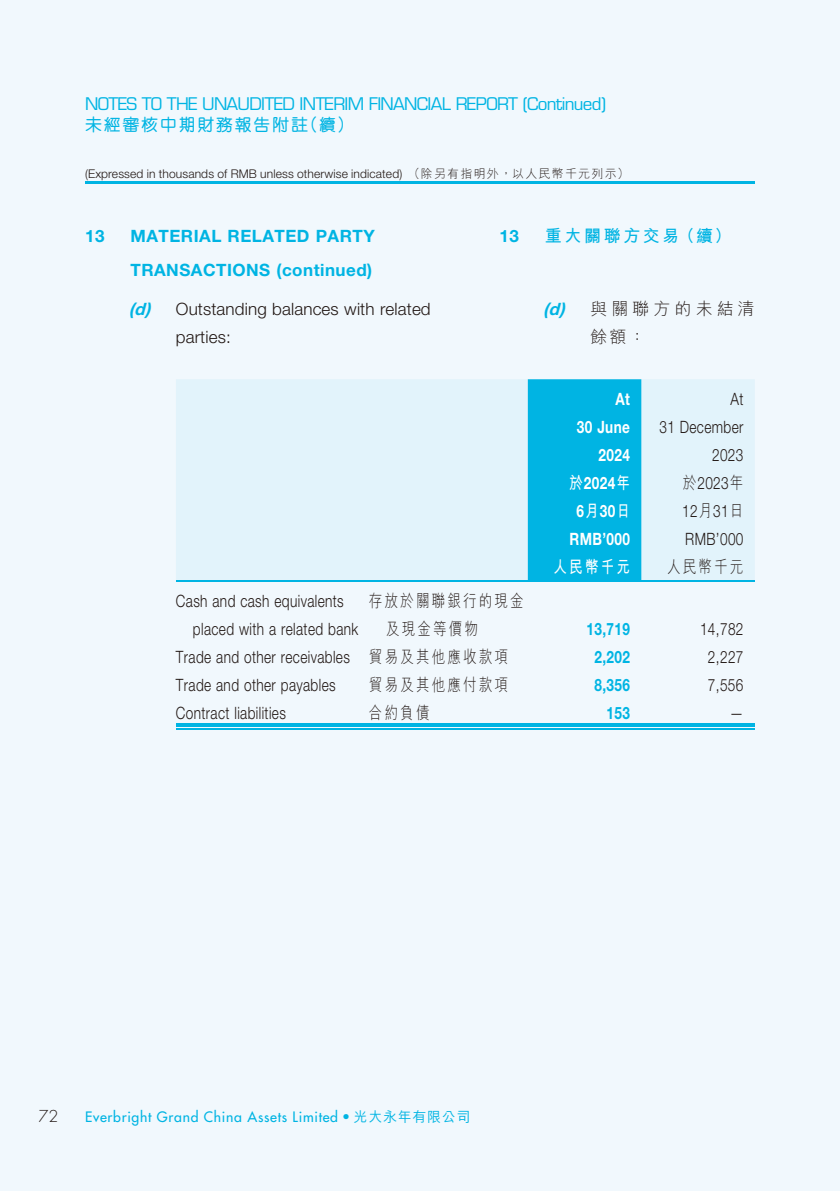
<style>
.page{position:relative;width:840px;height:1191px;background:#fff}
.page>*{position:absolute;margin:0;border:0;box-sizing:border-box;transform-origin:0 0}
.t1{font:300 17px/28px "Helvetica Neue LT Std";letter-spacing:.03em;color:#231916;scale:.8 1}
.t2{font:17px "Eurostile LT Std";letter-spacing:-.04em;color:#00b4e3}
.t3{font:700 17px/34px "Helvetica Neue LT Std";letter-spacing:.03em;color:#00b4e3}
.t4{font:300 17px/28px "Helvetica Neue LT Std";letter-spacing:.01em;color:#231916}
.t5{font:300 17px/28px "M Hei HK";letter-spacing:.155em;color:#231916;scale:.8 1}
.t6{font:700 17px/28px "Helvetica Neue LT Std";letter-spacing:.03em;color:#fff;text-align:right;scale:.8 1}
.t7{font:700 17px "Helvetica Neue LT Std";letter-spacing:.03em;color:#00b4e3;scale:.8 1}
.t8{font:500 17px "M Yuen HK";letter-spacing:.1em;color:#00b4e3}
.t9{font:300 17px/28px "M Hei HK";letter-spacing:.24em;color:#231916}
.t10{font:700 17px "M Hei HK";letter-spacing:.155em;color:#00b4e3}
.t11{font:700 17px "M Hei HK";letter-spacing:.155em;color:#fff;scale:.8 1}
.t12{font:300 16px "Futura Std";color:#231916}
.t13{font:500 14px "Futura Std";letter-spacing:.05em;color:#00b4e3}
.t14{font:300 12px "Helvetica Neue LT Std";letter-spacing:.01em;color:#231916}
.s1{font-family:"M Hei HK"}
.s2{font-weight:700;font-style:italic;color:#00b4e3}
.s3{font-family:"Helvetica Neue LT Std";font-weight:700;font-style:italic;color:#00b4e3}
</style>
<div class="page">
<div style="left:0;top:0;width:839px;height:1191px;background:#f1f8fd"></div>
<hr style="left:85px;top:181px;width:669px;height:2px;background:#00b4e3">
<div style="left:176px;top:379px;width:578px;height:201px;background:#e2f3fb"></div>
<div style="left:527px;top:379px;width:114px;height:201px;background:#00b4e3"></div>
<hr style="left:176px;top:580px;width:193px;height:1px;background:#00b4e3">
<hr style="left:369px;top:580px;width:158px;height:1px;background:#00b4e3">
<hr style="left:527px;top:580px;width:114px;height:1px;background:#00b4e3">
<hr style="left:641px;top:580px;width:113px;height:1px;background:#00b4e3">
<hr style="left:176px;top:724px;width:193px;height:3px;background:#00b4e3">
<hr style="left:176px;top:729px;width:193px;height:1px;background:#00b4e3">
<hr style="left:369px;top:724px;width:158px;height:3px;background:#00b4e3">
<hr style="left:369px;top:729px;width:158px;height:1px;background:#00b4e3">
<hr style="left:527px;top:724px;width:114px;height:3px;background:#00b4e3">
<hr style="left:527px;top:729px;width:114px;height:1px;background:#00b4e3">
<hr style="left:641px;top:724px;width:113px;height:3px;background:#00b4e3">
<hr style="left:641px;top:729px;width:113px;height:1px;background:#00b4e3">
<p class="t2" style="left:85px;top:93px;width:522px">NOTES TO THE UNAUDITED INTERIM FINANCIAL REPORT (Continued)</p>
<p class="t8" style="left:85px;top:116px;width:270px">未經審核中期財務報告附註（續）</p>
<p class="t14" style="left:85px;top:167px;width:545px">(Expressed in thousands of RMB unless otherwise indicated) <span class="s1">（除另有指明外，以人民幣千元列示）</span></p>
<p class="t3" style="left:85px;top:219px;width:21px">13</p>
<p class="t3" style="left:130px;top:219px;width:245px">MATERIAL RELATED PARTY<br>TRANSACTIONS (continued)</p>
<p class="t4" style="left:176px;top:295px;width:256px;text-indent:-47px"><span class="s2">(d)</span> Outstanding balances with related parties:</p>
<p class="t3" style="left:499px;top:219px;width:21px">13</p>
<p class="t10" style="left:544px;top:223px;width:188px">重大關聯方交易（續）</p>
<p class="t9" style="left:590px;top:295px;width:166px;text-indent:-47px"><span class="s3">(d)</span> 與關聯方的未結清餘額：</p>
<p class="t6" style="left:576px;top:385px;width:68px">At<br>30 June<br>2024</p>
<p class="t1" style="left:659px;top:385px;width:107px;text-align:right">At<br>31 December<br>2023</p>
<p class="t6" style="left:569px;top:469px;width:77px;text-align:center"><span class="s1">於</span>2024<span class="s1">年<br></span>6<span class="s1">月</span>30<span class="s1">日</span></p>
<p class="t1" style="left:681px;top:469px;width:78px"><span class="s1">於</span>2023<span class="s1">年<br></span>12<span class="s1">月</span>31<span class="s1">日</span></p>
<p class="t6" style="left:569px;top:525px;width:77px">RMB’000</p>
<p class="t1" style="left:684px;top:525px;width:74px">RMB’000</p>
<p class="t11" style="left:553px;top:554px;width:97px">人民幣千元</p>
<p class="t5" style="left:666px;top:552px;width:97px">人民幣千元</p>
<p class="t1" style="left:193px;top:587px;width:208px;text-indent:-17px">Cash and cash equivalents placed with a related bank</p>
<p class="t5" style="left:386px;top:586px;width:174px;text-indent:-17px">存放於關聯銀行的現金及現金等價物</p>
<p class="t7" style="left:586px;top:618px;width:56px">13,719</p>
<p class="t1" style="left:699px;top:615px;width:56px">14,782</p>
<p class="t1" style="left:176px;top:643px;width:416px">Trade and other receivables <span class="s1">貿易及其他應收款項</span></p>
<p class="t7" style="left:594px;top:646px;width:46px">2,202</p>
<p class="t1" style="left:707px;top:643px;width:46px">2,227</p>
<p class="t1" style="left:176px;top:671px;width:201px">Trade and other payables</p>
<p class="t5" style="left:369px;top:670px;width:175px">貿易及其他應付款項</p>
<p class="t7" style="left:594px;top:674px;width:46px">8,356</p>
<p class="t1" style="left:707px;top:671px;width:46px">7,556</p>
<p class="t1" style="left:176px;top:699px;width:139px">Contract liabilities</p>
<p class="t5" style="left:368px;top:698px;width:77px">合約負債</p>
<p class="t7" style="left:606px;top:702px;width:31px">153</p>
<p class="t1" style="left:729px;top:699px;width:18px">—</p>
<p class="t12" style="left:39px;top:1106px;width:21px">72</p>
<p class="t13" style="left:85px;top:1107px;width:387px">Everbright Grand China Assets Limited <span class="s1">‧ 光大永年有限公司</span></p>
</div>
